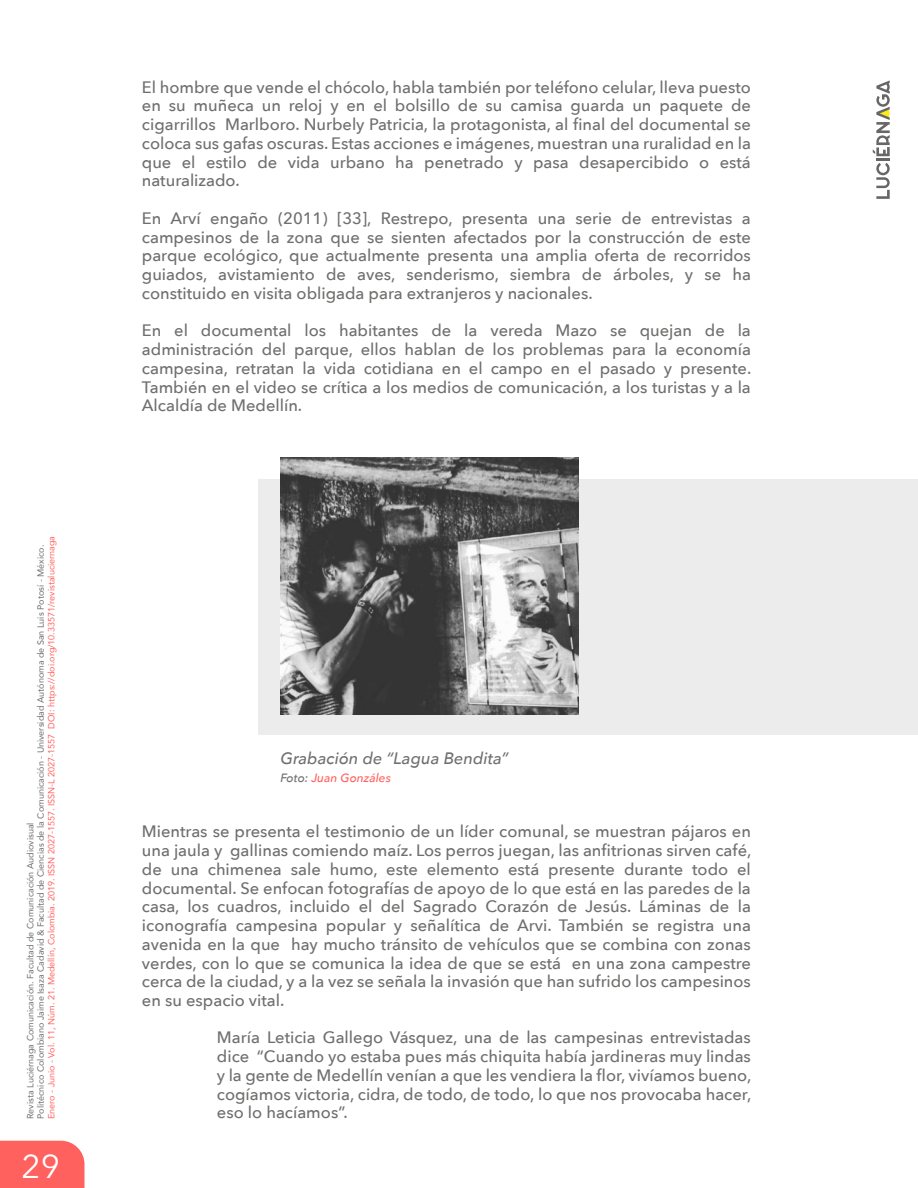
<style>
.page{position:relative;width:918px;height:1188px;background:#fff}
.page>*{position:absolute;margin:0;border:0;box-sizing:border-box;transform-origin:0 0}
.t1{font:33px "Avenir Next";color:#fff}
.t2{font:500 16.5px/18.8px "Avenir Next";color:#6f6f6e;text-align:justify}
.t3{font:italic 500 16.5px "Avenir Next";color:#6f6f6e}
.t4{font:italic 500 12px "Avenir Next";color:#ff625e}
.t5{font:9px/10.5px "Avenir";color:#6f6f6e}
.t6{font:9px "Avenir";color:#ff625e}
.s1{color:#6f6f6e}
</style>
<div class="page">
<div style="left:0;top:1141px;width:84px;height:47px;background:#ff625e"></div>
<svg style="left:876px;top:163px;width:14px;height:36px"></svg>
<hr style="left:876px;top:158px;width:14px;height:3px;background:#666">
<svg style="left:873px;top:80px;width:17px;height:76px"></svg>
<div style="left:258px;top:480px;width:660px;height:255px;background:#ececec"></div>
<img style="left:281px;top:457px;width:297px;height:257px">
<p class="t5" style="left:25px;top:1119px;width:576px;rotate:-90deg">Revista Luciérnaga Comunicación. Facultad de Comunicación Audiovisual<br>Politécnico Colombiano Jaime Isaza Cadavid &amp; Facultad de Ciencias de la Comunicación - Universidad Autónoma de San Luis Potosí - México.</p>
<p class="t6" style="left:44px;top:1119px;width:585px;rotate:-90deg">Enero - Junio - Vol. 11, Núm. 21. Medellín, Colombia. 2019. ISSN 2027-1557. ISSN-L 2027-1557 DOI: https://doi.org/10.33571/revistaluciernaga</p>
<h1 class="t1" style="left:22px;top:1138px;width:40px">29</h1>
<p class="t2" style="left:142px;top:77px;width:611px">El hombre que vende el chócolo, habla también por teléfono celular, lleva puesto en su muñeca un reloj y en el bolsillo de su camisa guarda un paquete de cigarrillos Marlboro. Nurbely Patricia, la protagonista, al final del documental se coloca sus gafas oscuras. Estas acciones e imágenes, muestran una ruralidad en la que el estilo de vida urbano ha penetrado y pasa desapercibido o está naturalizado.</p>
<p class="t2" style="left:142px;top:208px;width:611px">En Arví engaño (2011) [33], Restrepo, presenta una serie de entrevistas a campesinos de la zona que se sienten afectados por la construcción de este parque ecológico, que actualmente presenta una amplia oferta de recorridos guiados, avistamiento de aves, senderismo, siembra de árboles, y se ha constituido en visita obligada para extranjeros y nacionales.</p>
<p class="t2" style="left:142px;top:321px;width:611px">En el documental los habitantes de la vereda Mazo se quejan de la administración del parque, ellos hablan de los problemas para la economía campesina, retratan la vida cotidiana en el campo en el pasado y presente.<br>También en el video se crítica a los medios de comunicación, a los turistas y a la Alcaldía de Medellín.</p>
<p class="t3" style="left:281px;top:745px;width:230px">Grabación de “Lagua Bendita”</p>
<p class="t4" style="left:281px;top:768px;width:112px"><span class="s1">Foto:</span> Juan Gonzáles</p>
<p class="t2" style="left:142px;top:822px;width:611px">Mientras se presenta el testimonio de un líder comunal, se muestran pájaros en una jaula y gallinas comiendo maíz. Los perros juegan, las anfitrionas sirven café, de una chimenea sale humo, este elemento está presente durante todo el documental. Se enfocan fotografías de apoyo de lo que está en las paredes de la casa, los cuadros, incluido el del Sagrado Corazón de Jesús. Láminas de la iconografía campesina popular y señalítica de Arvi. También se registra una avenida en la que hay mucho tránsito de vehículos que se combina con zonas verdes, con lo que se comunica la idea de que se está en una zona campestre cerca de la ciudad, y a la vez se señala la invasión que han sufrido los campesinos en su espacio vital.</p>
<p class="t2" style="left:217px;top:1028px;width:536px">María Leticia Gallego Vásquez, una de las campesinas entrevistadas dice “Cuando yo estaba pues más chiquita había jardineras muy lindas y la gente de Medellín venían a que les vendiera la flor, vivíamos bueno, cogíamos victoria, cidra, de todo, de todo, lo que nos provocaba hacer, eso lo hacíamos”.</p>
</div>
